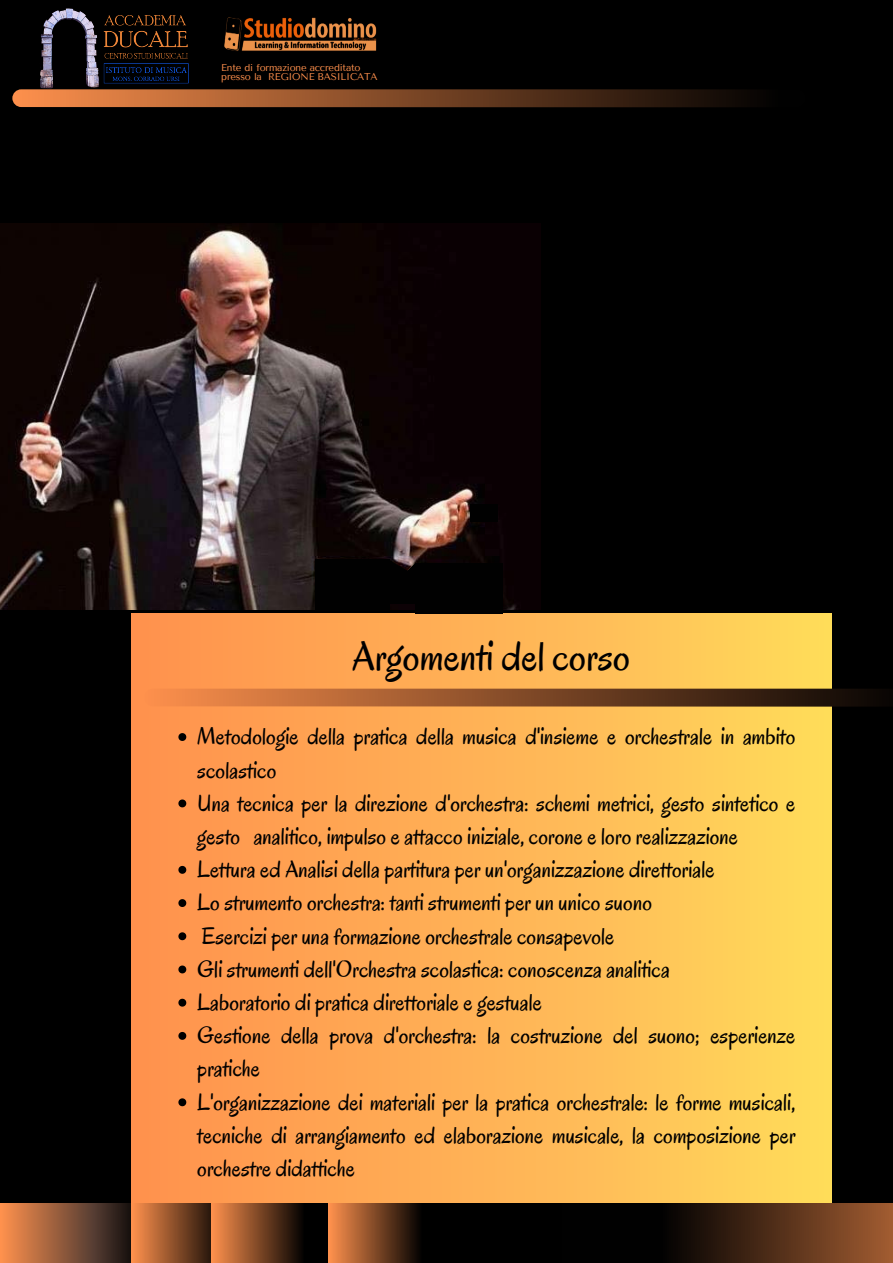
<style>
.page{position:relative;width:893px;height:1263px;background:#000}
.page>*{position:absolute;margin:0;border:0;box-sizing:border-box;transform-origin:0 0}
.t1{font:42px "Oregano";color:#000}
.t2{font:24px/33.2px "Oregano";color:#000}
.t3{font:9.75px/9.1px "Tenor Sans";letter-spacing:-.02em;color:#ff914d}
</style>
<div class="page">
<img style="left:0;top:224px;width:521px;height:385px">
<div style="left:132px;top:613px;width:700px;height:650px;background:linear-gradient(to right,#ff8f4e,#ffd95c)"></div>
<svg style="left:470px;top:1203px;width:423px;height:60px"></svg>
<div style="left:470px;top:504px;width:27px;height:18px;background:#010101"></div>
<div style="left:316px;top:559px;width:74px;height:52px;background:#010101"></div>
<div style="left:415px;top:563px;width:87px;height:50px;background:#010101"></div>
<svg style="left:390px;top:560px;width:34px;height:15px"></svg>
<div style="left:387px;top:575px;width:49px;height:29px;background:#010101"></div>
<div style="left:0;top:1203px;width:142px;height:60px;background:linear-gradient(to right,#ff9453,#030c17)"></div>
<img style="left:224px;top:17px;width:153px;height:34px">
<svg style="left:132px;top:1203px;width:79px;height:60px;background:#93542c"></svg>
<svg style="left:211px;top:1203px;width:117px;height:60px"></svg>
<svg style="left:12px;top:89px;width:742px;height:18px;background:#804927"></svg>
<svg style="left:328px;top:1203px;width:142px;height:60px"></svg>
<svg style="left:144px;top:689px;width:742px;height:18px;background:#864d29"></svg>
<svg style="left:178px;top:733px;width:8px;height:8px"></svg>
<svg style="left:178px;top:799px;width:8px;height:8px"></svg>
<svg style="left:178px;top:866px;width:8px;height:8px"></svg>
<svg style="left:178px;top:899px;width:8px;height:8px"></svg>
<svg style="left:178px;top:932px;width:8px;height:8px"></svg>
<svg style="left:178px;top:965px;width:8px;height:8px"></svg>
<svg style="left:178px;top:999px;width:8px;height:7px"></svg>
<svg style="left:178px;top:1032px;width:8px;height:8px"></svg>
<svg style="left:178px;top:1098px;width:8px;height:8px"></svg>
<img style="left:40px;top:8px;width:149px;height:81px">
<p class="t3" style="left:221px;top:63px;width:158px">Ente di formazione accreditato presso la REGIONE BASILICATA</p>
<h1 class="t1" style="left:352px;top:630px;width:280px">Argomenti del corso</h1>
<p class="t2" style="left:197px;top:720px;width:600px">Metodologie della pratica della musica d'insieme e orchestrale in ambito scolastico<br>Una tecnica per la direzione d'orchestra: schemi metrici, gesto sintetico e gesto analitico, impulso e attacco iniziale, corone e loro realizzazione Lettura ed Analisi della partitura per un'organizzazione direttoriale<br>Lo strumento orchestra: tanti strumenti per un unico suono<br>Esercizi per una formazione orchestrale consapevole<br>Gli strumenti dell'Orchestra scolastica: conoscenza analitica<br>Laboratorio di pratica direttoriale e gestuale<br>Gestione della prova d'orchestra: la costruzione del suono; esperienze pratiche<br>L'organizzazione dei materiali per la pratica orchestrale: le forme musicali, tecniche di arrangiamento ed elaborazione musicale, la composizione per orchestre didattiche</p>
</div>
